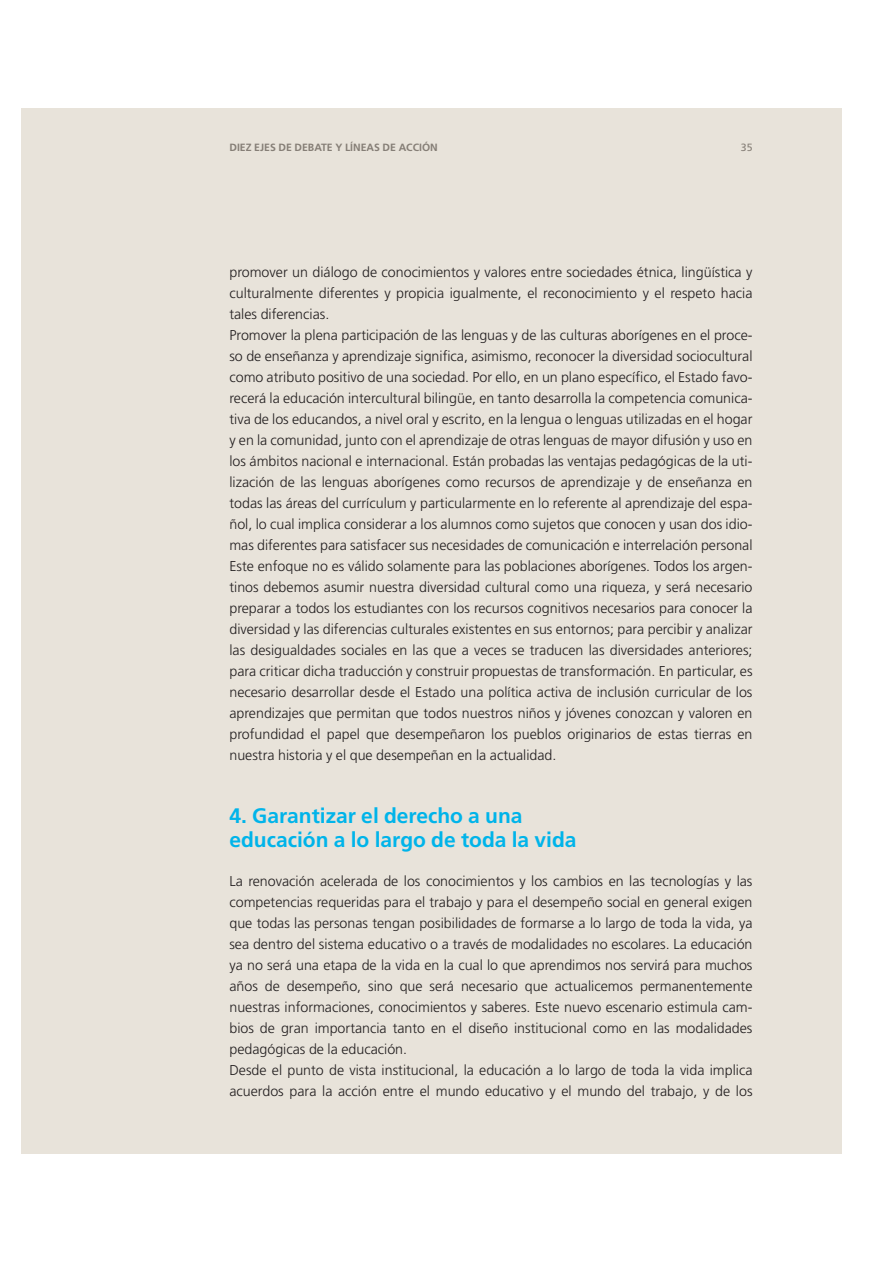
<style>
.page{position:relative;width:893px;height:1263px;background:#fff}
.page>*{position:absolute;margin:0;border:0;box-sizing:border-box;transform-origin:0 0}
.t1{font:700 21px/24px "Frutiger";color:#00b4ea}
.t2{font:300 14.25px/21px "Frutiger";color:#231f20}
.t3{font:700 10.5px "Frutiger";color:#857e76}
.t4{font:10.5px "Frutiger";color:#857e76}
</style>
<div class="page">
<div style="left:21px;top:109px;width:821px;height:1045px;background:#e8e3da"></div>
<p class="t3" style="left:229px;top:143px;width:210px">DIEZ EJES DE DEBATE Y LÍNEAS DE ACCIÓN</p>
<p class="t4" style="left:741px;top:143px;width:13px">35</p>
<p class="t2" style="left:229px;top:262px;width:525px">promover un diálogo de conocimientos y valores entre sociedades étnica, lingüística y culturalmente diferentes y propicia igualmente, el reconocimiento y el respeto hacia tales diferencias.<br>Promover la plena participación de las lenguas y de las culturas aborígenes en el proce&shy;so de enseñanza y aprendizaje significa, asimismo, reconocer la diversidad sociocultural como atributo positivo de una sociedad. Por ello, en un plano específico, el Estado favo&shy;recerá la educación intercultural bilingüe, en tanto desarrolla la competencia comunica&shy;tiva de los educandos, a nivel oral y escrito, en la lengua o lenguas utilizadas en el hogar y en la comunidad, junto con el aprendizaje de otras lenguas de mayor difusión y uso en los ámbitos nacional e internacional. Están probadas las ventajas pedagógicas de la uti&shy;lización de las lenguas aborígenes como recursos de aprendizaje y de enseñanza en todas las áreas del currículum y particularmente en lo referente al aprendizaje del espa&shy;ñol, lo cual implica considerar a los alumnos como sujetos que conocen y usan dos idio&shy;mas diferentes para satisfacer sus necesidades de comunicación e interrelación personal Este enfoque no es válido solamente para las poblaciones aborígenes. Todos los argen&shy;tinos debemos asumir nuestra diversidad cultural como una riqueza, y será necesario preparar a todos los estudiantes con los recursos cognitivos necesarios para conocer la diversidad y las diferencias culturales existentes en sus entornos; para percibir y analizar las desigualdades sociales en las que a veces se traducen las diversidades anteriores; para criticar dicha traducción y construir propuestas de transformación. En particular, es necesario desarrollar desde el Estado una política activa de inclusión curricular de los aprendizajes que permitan que todos nuestros niños y jóvenes conozcan y valoren en profundidad el papel que desempeñaron los pueblos originarios de estas tierras en nuestra historia y el que desempeñan en la actualidad.</p>
<h1 class="t1" style="left:229px;top:805px;width:349px">4. Garantizar el derecho a una educación a lo largo de toda la vida</h1>
<p class="t2" style="left:229px;top:871px;width:525px">La renovación acelerada de los conocimientos y los cambios en las tecnologías y las competencias requeridas para el trabajo y para el desempeño social en general exigen que todas las personas tengan posibilidades de formarse a lo largo de toda la vida, ya sea dentro del sistema educativo o a través de modalidades no escolares. La educación ya no será una etapa de la vida en la cual lo que aprendimos nos servirá para muchos años de desempeño, sino que será necesario que actualicemos permanentemente nuestras informaciones, conocimientos y saberes. Este nuevo escenario estimula cam&shy;bios de gran importancia tanto en el diseño institucional como en las modalidades pedagógicas de la educación.<br>Desde el punto de vista institucional, la educación a lo largo de toda la vida implica acuerdos para la acción entre el mundo educativo y el mundo del trabajo, y de los</p>
</div>
